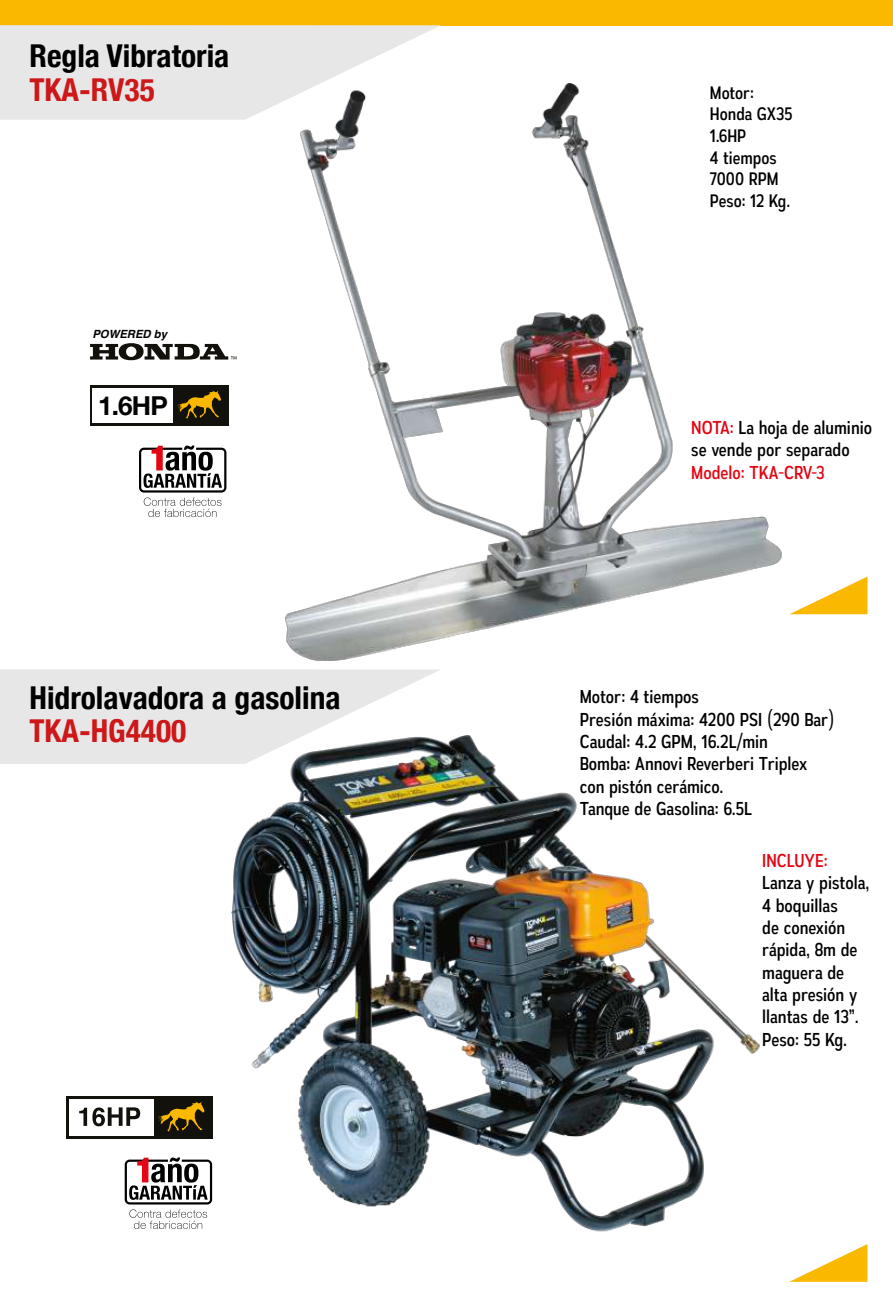
<style>
.page{position:relative;width:893px;height:1308px;background:#fff}
.page>*{position:absolute;margin:0;border:0;box-sizing:border-box;transform-origin:0 0}
.t1{font:700 condensed 31.5px "Helvetica Neue";color:#000}
.t2{font:700 condensed 31.5px "Helvetica Neue";color:#cd1719}
.t3{font:700 26.1px "Helvetica Neue";color:#000}
.t4{font:18.68px/22.3px "Autoradiographic Rg";color:#000}
.t5{font:18.68px "Autoradiographic Rg";color:#e30613}
.t6{font:18px/21.6px "Autoradiographic Rg";color:#000}
.t7{font:italic 700 11.25px "Helvetica";color:#000}
.s1{color:#e30613}
</style>
<div class="page">
<div style="left:0;top:0;width:893px;height:25px;background:#fbb800"></div>
<svg style="left:0;top:669px;width:440px;height:95px;background:#e9e9e9"></svg>
<svg style="left:0;top:25px;width:441px;height:95px;background:#e9e9e8"></svg>
<img style="left:232px;top:735px;width:527px;height:497px">
<svg style="left:139px;top:445px;width:87px;height:72px"></svg>
<svg style="left:125px;top:1157px;width:87px;height:72px"></svg>
<img style="left:286px;top:84px;width:495px;height:577px">
<div style="left:66px;top:1096px;width:146px;height:42px;background:#12110c"></div>
<div style="left:69px;top:1099px;width:85px;height:36px;background:#fff"></div>
<svg style="left:158px;top:1101px;width:47px;height:30px"></svg>
<svg style="left:79px;top:1107px;width:61px;height:19px"></svg>
<svg style="left:90px;top:343px;width:146px;height:17px"></svg>
<div style="left:90px;top:385px;width:138px;height:40px;background:#12110c"></div>
<div style="left:93px;top:388px;width:80px;height:35px;background:#fff"></div>
<svg style="left:177px;top:390px;width:44px;height:28px"></svg>
<svg style="left:791px;top:1244px;width:76px;height:37px"></svg>
<svg style="left:790px;top:576px;width:77px;height:38px"></svg>
<h1 class="t1" style="left:30px;top:29px;width:201px">Regla Vibratoria</h1>
<h1 class="t2" style="left:30px;top:63px;width:127px">TKA-RV35</h1>
<p class="t7" style="left:92px;top:325px;width:76px">POWERED by</p>
<h2 class="t3" style="left:98px;top:385px;width:71px">1.6HP</h2>
<h1 class="t1" style="left:30px;top:671px;width:313px">Hidrolavadora a gasolina</h1>
<h1 class="t2" style="left:30px;top:705px;width:158px">TKA-HG4400</h1>
<p class="t6" style="left:710px;top:82px;width:84px">Motor:<br>Honda GX35<br>1.6HP<br>4 tiempos<br>7000 RPM<br>Peso: 12 Kg.</p>
<p class="t4" style="left:691px;top:416px;width:182px"><span class="s1">NOTA:</span> La hoja de aluminio se vende por separado</p>
<p class="t5" style="left:691px;top:461px;width:135px">Modelo: TKA-CRV-3</p>
<p class="t4" style="left:580px;top:686px;width:256px">Motor: 4 tiempos<br>Presión máxima: 4200 PSI (290 Bar)<br>Caudal: 4.2 GPM, 16.2L/min<br>Bomba: Annovi Reverberi Triplex con pistón cerámico.<br>Tanque de Gasolina: 6.5L</p>
<p class="t5" style="left:762px;top:849px;width:67px">INCLUYE:</p>
<p class="t4" style="left:762px;top:871px;width:109px">Lanza y pistola,<br>4 boquillas<br>de conexión rápida, 8m de maguera de alta presión y llantas de 13”.<br>Peso: 55 Kg.</p>
</div>
